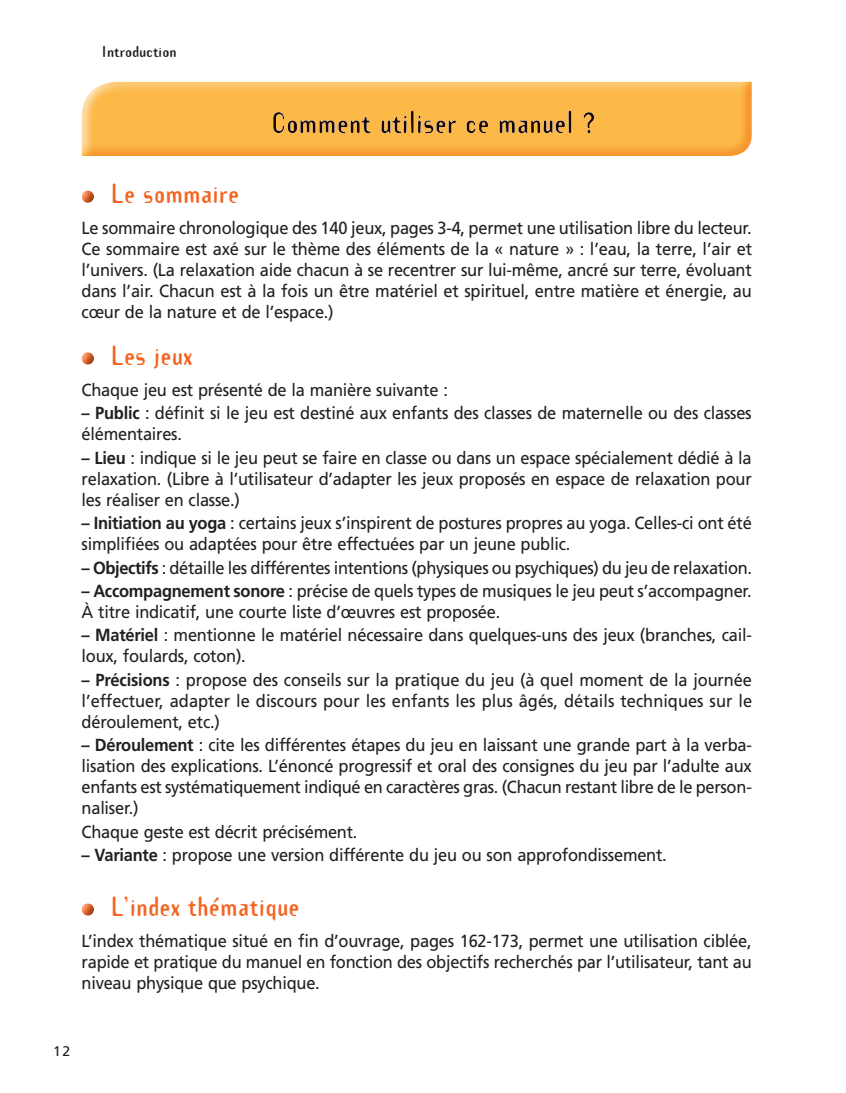
<style>
.page{position:relative;width:846px;height:1093px;background:#fff}
.page>*{position:absolute;margin:0;border:0;box-sizing:border-box;transform-origin:0 0}
.t1{font:700 24.5px "Template Gothic";letter-spacing:.025em;color:#f36421;scale:.9 1}
.t2{font:17.5px/21px "Frutiger LT Std";letter-spacing:-.015em;color:#231f20;text-align:justify;scale:.94 1}
.t3{font:700 14px "Template Gothic";color:#231f20}
.t4{font:14px "Frutiger LT Std";color:#231f20}
.s1{font-weight:700}
</style>
<div class="page">
<div style="left:78px;top:78px;width:673px;height:79px;background:#f58220;opacity:.4"></div>
<div style="left:80px;top:187px;width:16px;height:16px;background:#231f20;opacity:.4"></div>
<div style="left:80px;top:349px;width:16px;height:16px;background:#231f20;opacity:.4"></div>
<div style="left:80px;top:900px;width:16px;height:16px;background:#231f20;opacity:.4"></div>
<p class="t3" style="left:101px;top:42px;width:76px">Introduction</p>
<h1 class="t1" style="left:111px;top:176px;width:143px">Le sommaire</h1>
<p class="t2" style="left:82px;top:217px;width:714px">Le sommaire chronologique des 140 jeux, pages 3-4, permet une utilisation libre du lecteur.<br>Ce sommaire est axé sur le thème des éléments de la « nature » : l’eau, la terre, l’air et l’univers. (La relaxation aide chacun à se recentrer sur lui-même, ancré sur terre, évoluant dans l’air. Chacun est à la fois un être matériel et spirituel, entre matière et énergie, au cœur de la nature et de l’espace.)</p>
<h1 class="t1" style="left:111px;top:338px;width:91px">Les jeux</h1>
<p class="t2" style="left:82px;top:379px;width:391px">Chaque jeu est présenté de la manière suivante :</p>
<p class="t2" style="left:82px;top:402px;width:714px"><span class="s1">– Public</span> : définit si le jeu est destiné aux enfants des classes de maternelle ou des classes élémentaires.</p>
<p class="t2" style="left:82px;top:447px;width:714px"><span class="s1">– Lieu</span> : indique si le jeu peut se faire en classe ou dans un espace spécialement dédié à la relaxation. (Libre à l’utilisateur d’adapter les jeux proposés en espace de relaxation pour les réaliser en classe.)</p>
<p class="t2" style="left:82px;top:512px;width:714px"><span class="s1">– Initiation au yoga</span> : certains jeux s’inspirent de postures propres au yoga. Celles-ci ont été simplifiées ou adaptées pour être effectuées par un jeune public.</p>
<p class="t2" style="left:82px;top:557px;width:714px"><span class="s1">– Objectifs</span> : détaille les différentes intentions (physiques ou psychiques) du jeu de relaxation.</p>
<p class="t2" style="left:82px;top:580px;width:714px"><span class="s1">– Accompagnement sonore</span> : précise de quels types de musiques le jeu peut s’accompagner.<br>À titre indicatif, une courte liste d’œuvres est proposée.</p>
<p class="t2" style="left:82px;top:625px;width:714px"><span class="s1">– Matériel</span> : mentionne le matériel nécessaire dans quelques-uns des jeux (branches, cail&shy;loux, foulards, coton).</p>
<p class="t2" style="left:82px;top:669px;width:714px"><span class="s1">– Précisions</span> : propose des conseils sur la pratique du jeu (à quel moment de la journée l’effectuer, adapter le discours pour les enfants les plus âgés, détails techniques sur le déroulement, etc.)</p>
<p class="t2" style="left:82px;top:735px;width:714px"><span class="s1">– Déroulement</span> : cite les différentes étapes du jeu en laissant une grande part à la verba&shy;lisation des explications. L’énoncé progressif et oral des consignes du jeu par l’adulte aux enfants est systématiquement indiqué en caractères gras. (Chacun restant libre de le person&shy;naliser.)</p>
<p class="t2" style="left:82px;top:821px;width:295px">Chaque geste est décrit précisément.</p>
<p class="t2" style="left:82px;top:845px;width:624px"><span class="s1">– Variante</span> : propose une version différente du jeu ou son approfondissement.</p>
<h1 class="t1" style="left:111px;top:889px;width:210px">L’index thématique</h1>
<p class="t2" style="left:82px;top:930px;width:714px">L’index thématique situé en fin d’ouvrage, pages 162-173, permet une utilisation ciblée, rapide et pratique du manuel en fonction des objectifs recherchés par l’utilisateur, tant au niveau physique que psychique.</p>
<p class="t4" style="left:53px;top:1043px;width:18px">12</p>
</div>
